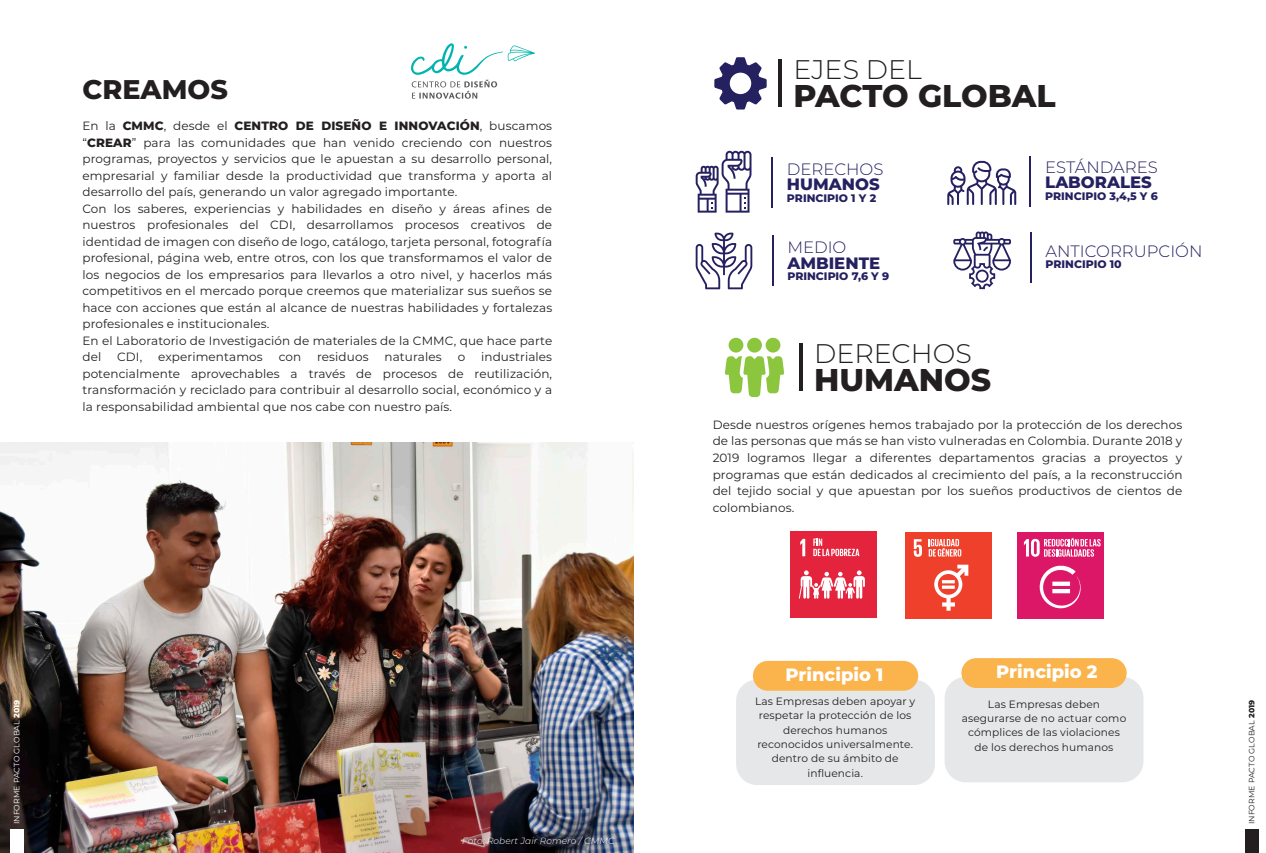
<style>
.page{position:relative;width:1266px;height:853px;background:#fff}
.page>*{position:absolute;margin:0;border:0;box-sizing:border-box;transform-origin:0 0}
.t1{font:800 31.5px "Montserrat";color:#231f20}
.t2{font:800 27px "Montserrat";color:#231f20}
.t3{font:300 26.85px "Montserrat";color:#231f20}
.t4{font:800 17.85px "Montserrat";color:#fff}
.t5{font:300 16.5px "Montserrat";color:#252161}
.t6{font:800 16.5px "Montserrat";color:#252161}
.t7{font:12px/16.5px "Montserrat";letter-spacing:.01em;color:#231f20;text-align:justify}
.t8{font:800 10.95px "Montserrat";color:#252161}
.t9{font:10.65px/14.4px "Montserrat";letter-spacing:.01em;color:#231f20;text-align:center}
.t10{font:italic 300 9px "Montserrat";letter-spacing:.01em;color:#fff}
.t11{font:7.8px "Montserrat";letter-spacing:.01em;color:#fff}
.t12{font:7.8px "Montserrat";letter-spacing:.01em;color:#231f20}
.s1{font-weight:800}
</style>
<div class="page">
<img style="left:0;top:442px;width:633px;height:411px">
<div style="left:944px;top:677px;width:199px;height:105px;background:#e6e7e9;border-radius:21px"></div>
<div style="left:961px;top:658px;width:165px;height:30px;background:#fbb44c;border-radius:15px"></div>
<div style="left:736px;top:679px;width:199px;height:106px;background:#e6e7e9;border-radius:21px"></div>
<div style="left:10px;top:829px;width:13px;height:24px;background:#fff"></div>
<div style="left:1245px;top:829px;width:13px;height:24px;background:#231f20"></div>
<svg style="left:411px;top:43px;width:124px;height:56px"></svg>
<hr style="left:778px;top:60px;width:3px;height:47px;background:#231f20">
<hr style="left:1030px;top:232px;width:1px;height:51px;background:#252161">
<hr style="left:771px;top:158px;width:2px;height:50px;background:#252161">
<hr style="left:772px;top:235px;width:1px;height:50px;background:#252161">
<hr style="left:1029px;top:156px;width:2px;height:51px;background:#252161">
<svg style="left:695px;top:151px;width:56px;height:62px"></svg>
<svg style="left:695px;top:233px;width:57px;height:56px"></svg>
<svg style="left:947px;top:161px;width:69px;height:44px"></svg>
<svg style="left:953px;top:231px;width:58px;height:58px"></svg>
<hr style="left:799px;top:344px;width:3px;height:47px;background:#231f20">
<div style="left:753px;top:661px;width:165px;height:29px;background:#fbb44c;border-radius:15px"></div>
<div style="left:1017px;top:532px;width:87px;height:86px;background:#dd1767"></div>
<svg style="left:1039px;top:565px;width:42px;height:43px"></svg>
<svg style="left:1024px;top:537px;width:76px;height:19px"></svg>
<div style="left:790px;top:531px;width:86px;height:87px;background:#e4243c"></div>
<svg style="left:800px;top:539px;width:5px;height:17px"></svg>
<svg style="left:799px;top:570px;width:66px;height:29px"></svg>
<svg style="left:813px;top:538px;width:46px;height:18px"></svg>
<div style="left:905px;top:532px;width:86px;height:86px;background:#ee402b"></div>
<svg style="left:913px;top:539px;width:9px;height:18px"></svg>
<svg style="left:934px;top:564px;width:34px;height:46px"></svg>
<svg style="left:942px;top:585px;width:12px;height:4px"></svg>
<svg style="left:928px;top:539px;width:33px;height:17px"></svg>
<svg style="left:714px;top:57px;width:52px;height:52px"></svg>
<div style="left:747px;top:338px;width:15px;height:14px;background:#8bc63e;border-radius:50%"></div>
<div style="left:765px;top:338px;width:15px;height:14px;background:#8bc63e;border-radius:50%"></div>
<div style="left:728px;top:338px;width:15px;height:14px;background:#8bc63e;border-radius:50%"></div>
<svg style="left:725px;top:356px;width:59px;height:41px"></svg>
<h2 class="t2" style="left:82px;top:69px;width:147px">CREAMOS</h2>
<p class="t7" style="left:82px;top:117px;width:471px;text-align:left">En la <span class="s1">CMMC</span>, desde el <span class="s1">CENTRO DE DISEÑO E INNOVACIÓN</span>, buscamos “<span class="s1">CREAR</span>” para las comunidades que han venido creciendo con nuestros programas, proyectos y servicios que le apuestan a su desarrollo personal, empresarial y familiar desde la productividad que transforma y aporta al desarrollo del país, generando un valor agregado importante.<br>Con los saberes, experiencias y habilidades en diseño y áreas afines de nuestros profesionales del CDI, desarrollamos procesos creativos de identidad de imagen con diseño de logo, catálogo, tarjeta personal, fotografía profesional, página web, entre otros, con los que transformamos el valor de los negocios de los empresarios para llevarlos a otro nivel, y hacerlos más competitivos en el mercado porque creemos que materializar sus sueños se hace con acciones que están al alcance de nuestras habilidades y fortalezas profesionales e institucionales.<br>En el Laboratorio de Investigación de materiales de la CMMC, que hace parte del</p>
<p class="t7" style="left:82px;top:348px;width:471px;text-indent:399px">industriales potencialmente aprovechables a través de procesos de reutilización, transformación y reciclado para contribuir al desarrollo social, económico y a la responsabilidad ambiental que nos cabe con nuestro país.</p>
<p class="t7" style="left:117px;top:348px;width:27px">CDI,</p>
<p class="t7" style="left:158px;top:348px;width:106px">experimentamos</p>
<p class="t7" style="left:279px;top:348px;width:24px">con</p>
<p class="t7" style="left:317px;top:348px;width:53px">residuos</p>
<p class="t7" style="left:384px;top:348px;width:59px">naturales</p>
<p class="t7" style="left:458px;top:348px;width:9px">o</p>
<h3 class="t3" style="left:793px;top:51px;width:130px">EJES DEL</h3>
<h1 class="t1" style="left:793px;top:73px;width:264px">PACTO GLOBAL</h1>
<h3 class="t5" style="left:787px;top:158px;width:98px">DERECHOS</h3>
<h3 class="t6" style="left:787px;top:172px;width:94px">HUMANOS</h3>
<p class="t8" style="left:787px;top:190px;width:91px">PRINCIPIO 1 Y 2</p>
<h3 class="t5" style="left:787px;top:236px;width:61px">MEDIO</h3>
<h3 class="t6" style="left:787px;top:251px;width:94px">AMBIENTE</h3>
<p class="t8" style="left:787px;top:268px;width:103px">PRINCIPIO 7,6 Y 9</p>
<h3 class="t5" style="left:1045px;top:156px;width:114px">ESTÁNDARES</h3>
<h3 class="t6" style="left:1045px;top:170px;width:108px">LABORALES</h3>
<p class="t8" style="left:1045px;top:188px;width:114px">PRINCIPIO 3,4,5 Y 6</p>
<h3 class="t5" style="left:1045px;top:239px;width:158px">ANTICORRUPCIÓN</h3>
<p class="t8" style="left:1045px;top:256px;width:78px">PRINCIPIO 10</p>
<h3 class="t3" style="left:814px;top:335px;width:159px">DERECHOS</h3>
<h1 class="t1" style="left:814px;top:357px;width:179px">HUMANOS</h1>
<p class="t7" style="left:712px;top:416px;width:471px">Desde nuestros orígenes hemos trabajado por la protección de los derechos de las personas que más se han visto vulneradas en Colombia. Durante 2018 y 2019 logramos llegar a diferentes departamentos gracias a proyectos y programas que están dedicados al crecimiento del país, a la reconstrucción del tejido social y que apuestan por los sueños productivos de cientos de colombianos.</p>
<h3 class="t4" style="left:996px;top:658px;width:103px">Principio 2</h3>
<p class="t9" style="left:961px;top:696px;width:166px">Las Empresas deben asegurarse de no actuar como cómplices de las violaciones de los derechos humanos</p>
<h3 class="t4" style="left:785px;top:661px;width:99px">Principio 1</h3>
<p class="t9" style="left:755px;top:693px;width:162px">Las Empresas deben apoyar y respetar la protección de los derechos humanos reconocidos universalmente. dentro de su ámbito de influencia.</p>
<p class="t11" style="left:11px;top:824px;width:126px;rotate:-90deg">INFORME PACTO GLOBAL <span class="s1">2019</span></p>
<p class="t12" style="left:1246px;top:824px;width:126px;rotate:-90deg">INFORME PACTO GLOBAL <span class="s1">2019</span></p>
<p class="t10" style="left:462px;top:834px;width:154px">Foto: Robert Jair Romero / CMMC</p>
</div>
